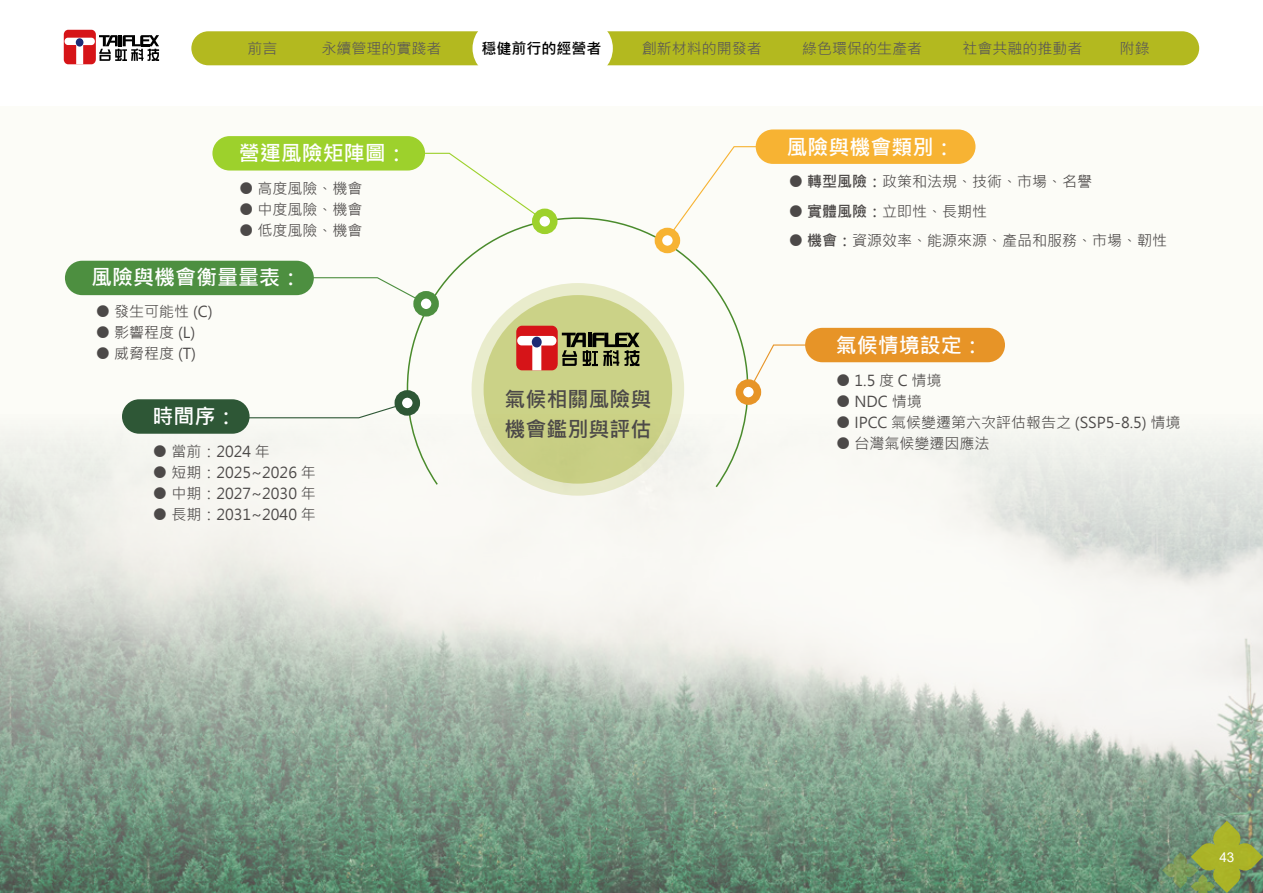
<style>
.page{position:relative;width:1263px;height:893px;background:#fff}
.page>*{position:absolute;margin:0;border:0;box-sizing:border-box;transform-origin:0 0}
.t1{font:700 21px "Microsoft Jheng Hei";color:#fff}
.t2{font:700 21px/30px "Microsoft Jheng Hei";color:#4c4948}
.t3{font:15px "Microsoft Jheng Hei";color:#4c4948}
.t4{font:15px "Microsoft Jheng Hei";color:#595757}
.t5{font:700 15px "Microsoft Jheng Hei";color:#000}
.t6{font:13.5px "Arial";color:#fff}
.s1{font-weight:700}
</style>
<div class="page">
<div style="left:191px;top:31px;width:1008px;height:34px;background:#b3b91f;border-radius:17px"></div>
<div style="left:472px;top:19px;width:59px;height:59px;background:#fff;border-radius:50%"></div>
<div style="left:513px;top:19px;width:59px;height:59px;background:#fff;border-radius:50%"></div>
<div style="left:554px;top:19px;width:59px;height:59px;background:#fff;border-radius:50%"></div>
<svg style="left:64px;top:30px;width:32px;height:34px"></svg>
<div style="left:65px;top:38px;width:30px;height:7px;background:#fff;border-radius:4px"></div>
<div style="left:76px;top:38px;width:7px;height:9px;background:#1d2a74;border-radius:50%"></div>
<svg style="left:99px;top:35px;width:60px;height:26px"></svg>
<div style="left:0;top:106px;width:1262px;height:787px;background:#fcfcf7"></div>
<img style="left:0;top:420px;width:1263px;height:473px">
<svg style="left:1162px;top:821px;width:101px;height:72px;background:#819a57"></svg>
<svg style="left:406px;top:217px;width:343px;height:272px"></svg>
<div style="left:471px;top:283px;width:213px;height:213px;background:#e9eccc;border-radius:50%"></div>
<div style="left:484px;top:295px;width:188px;height:189px;background:#cbd287;border-radius:50%"></div>
<svg style="left:516px;top:326px;width:42px;height:44px"></svg>
<div style="left:517px;top:336px;width:39px;height:9px;background:#fff;border-radius:5px"></div>
<div style="left:532px;top:337px;width:10px;height:10px;background:#1d2a74;border-radius:50%"></div>
<svg style="left:562px;top:333px;width:77px;height:33px"></svg>
<div style="left:122px;top:399px;width:128px;height:35px;background:#2e5736;border-radius:17px"></div>
<div style="left:65px;top:261px;width:249px;height:34px;background:#4d8f40;border-radius:17px"></div>
<div style="left:805px;top:328px;width:200px;height:34px;background:#e79427;border-radius:17px"></div>
<div style="left:212px;top:136px;width:213px;height:35px;background:#9dd12c;border-radius:17px"></div>
<div style="left:756px;top:129px;width:219px;height:35px;background:#f7b333;border-radius:17px"></div>
<svg style="left:414px;top:152px;width:132px;height:71px"></svg>
<svg style="left:248px;top:277px;width:180px;height:28px"></svg>
<svg style="left:240px;top:401px;width:169px;height:18px"></svg>
<svg style="left:664px;top:146px;width:101px;height:96px"></svg>
<svg style="left:747px;top:344px;width:64px;height:50px"></svg>
<div style="left:398px;top:394px;width:18px;height:18px;background:#fff;border-radius:50%"></div>
<div style="left:395px;top:390px;width:25px;height:26px;border:8px solid #2e5736;border-radius:50%"></div>
<div style="left:417px;top:295px;width:18px;height:18px;background:#fff;border-radius:50%"></div>
<div style="left:413px;top:291px;width:26px;height:26px;border:8px solid #4d8f40;border-radius:50%"></div>
<div style="left:658px;top:231px;width:18px;height:18px;background:#fff;border-radius:50%"></div>
<div style="left:655px;top:228px;width:25px;height:25px;border:8px solid #f7b333;border-radius:50%"></div>
<div style="left:739px;top:383px;width:18px;height:18px;background:#fff;border-radius:50%"></div>
<div style="left:736px;top:379px;width:25px;height:26px;border:8px solid #e79427;border-radius:50%"></div>
<div style="left:536px;top:212px;width:18px;height:18px;background:#fff;border-radius:50%"></div>
<div style="left:532px;top:209px;width:25px;height:25px;border:8px solid #9dd12c;border-radius:50%"></div>
<p class="t4" style="left:248px;top:39px;width:31px">前言</p>
<p class="t4" style="left:321px;top:39px;width:121px">永續管理的實踐者</p>
<p class="t5" style="left:482px;top:39px;width:121px">穩健前行的經營者</p>
<p class="t4" style="left:642px;top:39px;width:121px">創新材料的開發者</p>
<p class="t4" style="left:802px;top:39px;width:121px">綠色環保的生產者</p>
<p class="t4" style="left:962px;top:39px;width:121px">社會共融的推動者</p>
<p class="t4" style="left:1120px;top:39px;width:31px">附錄</p>
<h1 class="t1" style="left:239px;top:140px;width:169px">營運風險矩陣圖：</h1>
<p class="t3" style="left:239px;top:179px;width:125px">● 高度風險、機會</p>
<p class="t3" style="left:239px;top:200px;width:125px">● 中度風險、機會</p>
<p class="t3" style="left:239px;top:221px;width:125px">● 低度風險、機會</p>
<h1 class="t1" style="left:91px;top:264px;width:211px">風險與機會衡量量表：</h1>
<p class="t3" style="left:96px;top:302px;width:119px">● 發生可能性 (C)</p>
<p class="t3" style="left:96px;top:323px;width:101px">● 影響程度 (L)</p>
<p class="t3" style="left:96px;top:344px;width:102px">● 威脅程度 (T)</p>
<h1 class="t1" style="left:153px;top:403px;width:86px">時間序：</h1>
<p class="t3" style="left:153px;top:442px;width:119px">● 當前：2024 年</p>
<p class="t3" style="left:153px;top:463px;width:165px">● 短期：2025~2026 年</p>
<p class="t3" style="left:153px;top:484px;width:165px">● 中期：2027~2030 年</p>
<p class="t3" style="left:153px;top:505px;width:165px">● 長期：2031~2040 年</p>
<h1 class="t2" style="left:504px;top:385px;width:148px">氣候相關風險與機會鑑別與評估</h1>
<h1 class="t1" style="left:786px;top:134px;width:169px">風險與機會類別：</h1>
<p class="t3" style="left:788px;top:172px;width:305px">● <span class="s1">轉型風險：</span>政策和法規、技術、市場、名譽</p>
<p class="t3" style="left:788px;top:202px;width:200px">● <span class="s1">實體風險：</span>立即性、長期性</p>
<p class="t3" style="left:788px;top:231px;width:380px">● <span class="s1">機會：</span>資源效率、能源來源、產品和服務、市場、韌性</p>
<h1 class="t1" style="left:836px;top:332px;width:148px">氣候情境設定：</h1>
<p class="t3" style="left:836px;top:371px;width:107px">● 1.5 度 C 情境</p>
<p class="t3" style="left:836px;top:392px;width:87px">● NDC 情境</p>
<p class="t3" style="left:836px;top:413px;width:346px">● IPCC 氣候變遷第六次評估報告之 (SSP5-8.5) 情境</p>
<p class="t3" style="left:836px;top:434px;width:155px">● 台灣氣候變遷因應法</p>
<p class="t6" style="left:1219px;top:848px;width:17px">43</p>
</div>
